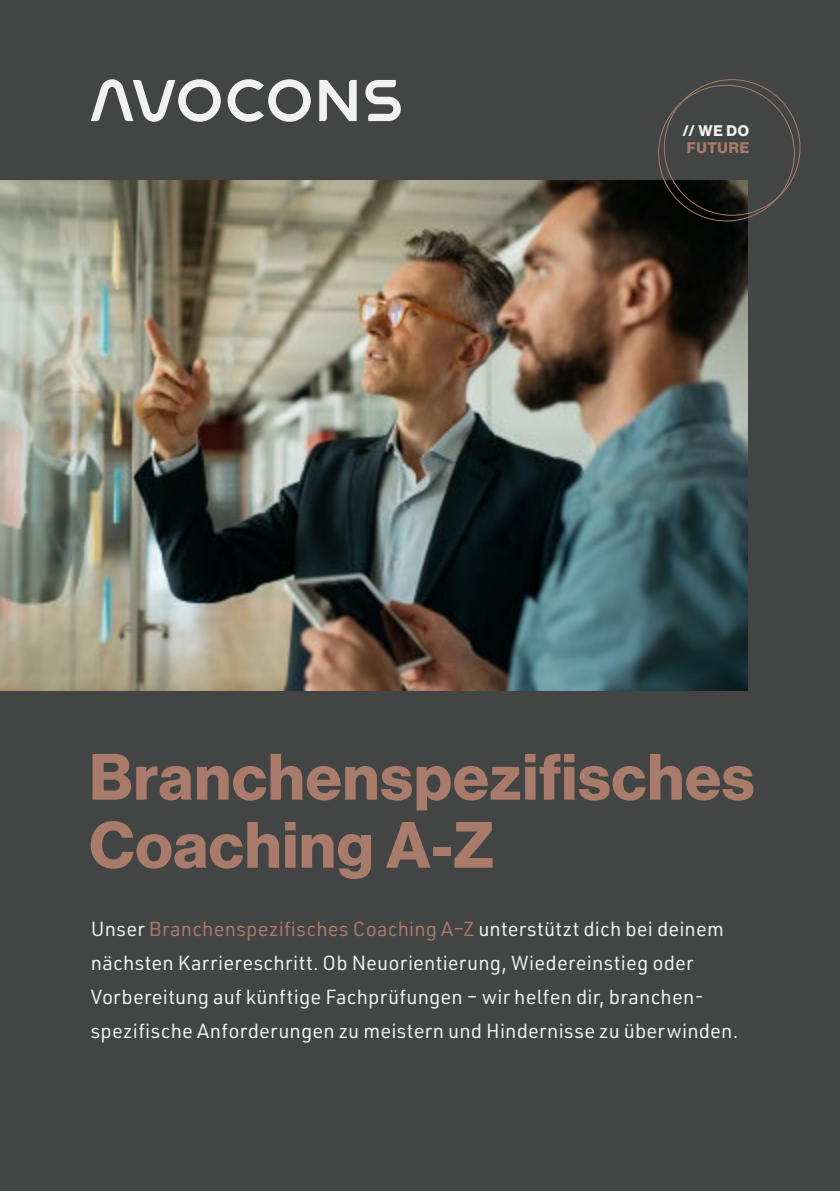
<style>
.page{position:relative;width:840px;height:1191px;background:#fff}
.page>*{position:absolute;margin:0;border:0;box-sizing:border-box;transform-origin:0 0}
.t1{font:64px/68px "N Haas Grotesk DS Pro 75 Bd";letter-spacing:.02em;color:#a97b6a}
.t2{font:20px/34px "URWDIN";letter-spacing:.01em;color:#f1f1f1}
.t3{font:15px "N Haas Grotesk DS Pro 75 Bd";color:#f1f1f1}
.t4{font:15px "N Haas Grotesk DS Pro 75 Bd";letter-spacing:.045em;color:#a97b6a}
.s1{color:#a97b6a}
</style>
<div class="page">
<div style="left:0;top:0;width:839px;height:1191px;background:#434444"></div>
<svg style="left:91px;top:79px;width:309px;height:43px"></svg>
<img style="left:0;top:180px;width:747px;height:510px">
<p class="t3" style="left:682px;top:122px;width:68px">// WE DO</p>
<p class="t4" style="left:686px;top:139px;width:64px">FUTURE</p>
<h1 class="t1" style="left:89px;top:744px;width:666px">Branchenspezifisches<br>Coaching A-Z</h1>
<p class="t2" style="left:91px;top:911px;width:648px">Unser <span class="s1">Branchenspezifisches Coaching A–Z</span> unterstützt dich bei deinem nächsten Karriereschritt. Ob Neuorientierung, Wiedereinstieg oder Vorbereitung auf künftige Fachprüfungen – wir helfen dir, branchen&shy;spezifische Anforderungen zu meistern und Hindernisse zu überwinden.</p>
</div>
